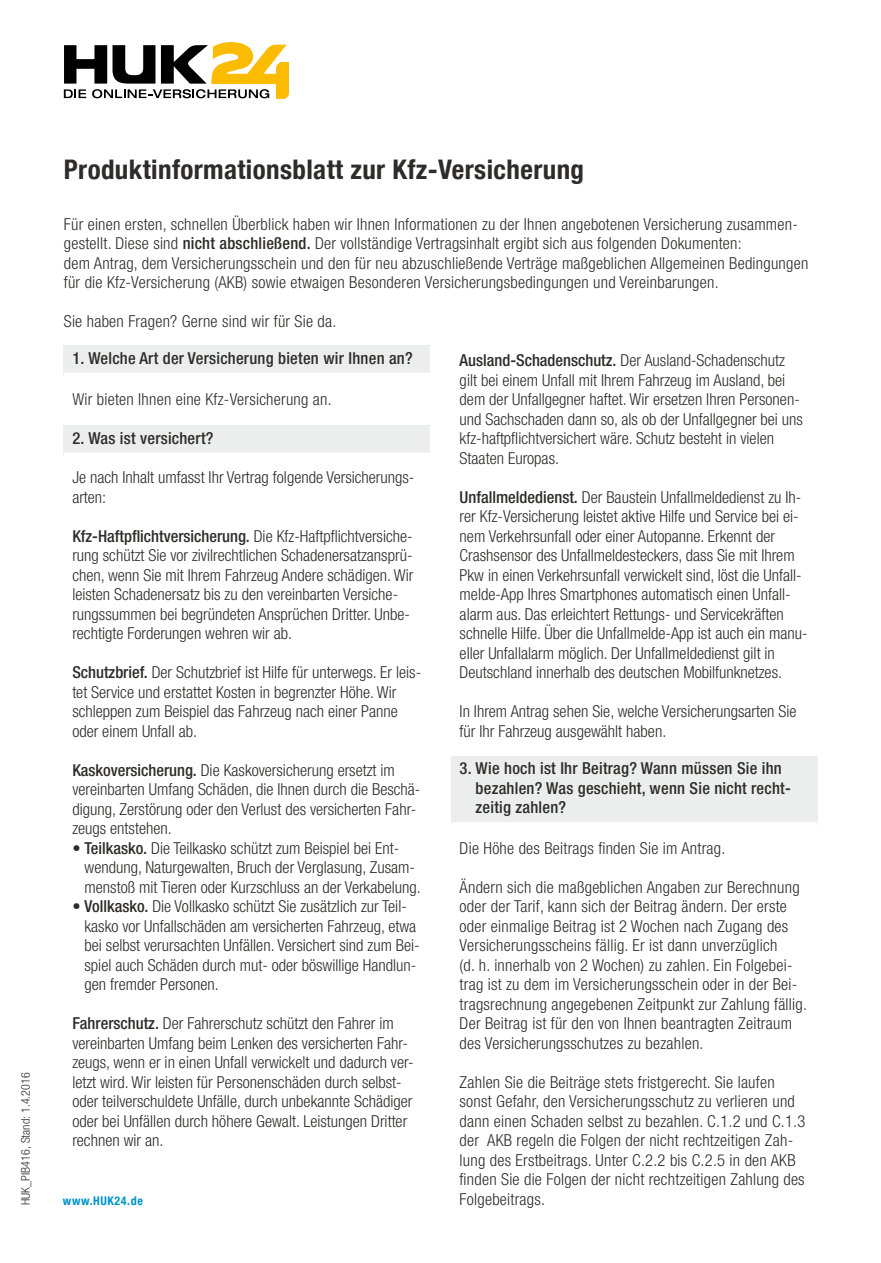
<style>
.page{position:relative;width:881px;height:1263px;background:#fff}
.page>*{position:absolute;margin:0;border:0;box-sizing:border-box;transform-origin:0 0}
.t1{font:700 condensed 27px "Helvetica Neue LT Com";letter-spacing:.015em;color:#2d2c2b}
.t2{font:300 condensed 16.5px/19.5px "Helvetica Neue LT Com";color:#2d2c2b}
.t3{font:500 condensed 16.5px/19.5px "Helvetica Neue LT Com";letter-spacing:.015em;color:#2d2c2b}
.t4{font:300 condensed 12px "Helvetica Neue LT Com";color:#2d2c2b}
.t5{font:700 condensed 12px "Helvetica Neue LT Com";letter-spacing:.05em;color:#0094ca}
.s1{font-weight:500}
</style>
<div class="page">
<div style="left:64px;top:346px;width:365px;height:29px;background:#eceded"></div>
<hr style="left:64px;top:373px;width:365px;height:3px;background:#fff">
<div style="left:64px;top:425px;width:365px;height:30px;background:#eceded"></div>
<hr style="left:64px;top:453px;width:365px;height:3px;background:#fff">
<div style="left:451px;top:756px;width:365px;height:68px;background:#eceded"></div>
<hr style="left:451px;top:822px;width:365px;height:3px;background:#fff">
<svg style="left:64px;top:43px;width:224px;height:56px"></svg>
<p class="t4" style="left:19px;top:1205px;width:134px;rotate:-90deg">HUK_PIB416, Stand: 1.4.2016</p>
<h1 class="t1" style="left:64px;top:153px;width:521px">Produktinformationsblatt zur Kfz-Versicherung</h1>
<p class="t2" style="left:64px;top:214px;width:745px">Für einen ersten, schnellen Überblick haben wir Ihnen Informationen zu der Ihnen angebotenen Versicherung zusammen&shy;gestellt. Diese sind <span class="s1">nicht abschließend.</span> Der vollständige Vertragsinhalt ergibt sich aus folgenden Dokumenten:<br>dem Antrag, dem Versicherungsschein und den für neu abzuschließende Verträge maßgeblichen Allgemeinen Bedingungen für die Kfz-Versicherung (AKB) sowie etwaigen Besonderen Versicherungsbedingungen und Vereinbarungen.</p>
<p class="t2" style="left:64px;top:311px;width:274px">Sie haben Fragen? Gerne sind wir für Sie da.</p>
<p class="t3" style="left:72px;top:348px;width:342px">1. Welche Art der Versicherung bieten wir Ihnen an?</p>
<p class="t2" style="left:72px;top:389px;width:261px">Wir bieten Ihnen eine Kfz-Versicherung an.</p>
<p class="t3" style="left:72px;top:428px;width:143px">2. Was ist versichert?</p>
<p class="t2" style="left:72px;top:467px;width:343px">Je nach Inhalt umfasst Ihr Vertrag folgende Versicherungs&shy;arten:</p>
<p class="t2" style="left:72px;top:526px;width:342px"><span class="s1">Kfz-Haftpflichtversicherung.</span> Die Kfz-Haftpflichtversiche&shy;rung schützt Sie vor zivilrechtlichen Schadenersatzansprü&shy;chen, wenn Sie mit Ihrem Fahrzeug Andere schädigen. Wir leisten Schadenersatz bis zu den vereinbarten Versiche&shy;rungssummen bei begründeten Ansprüchen Dritter. Unbe&shy;rechtigte Forderungen wehren wir ab.</p>
<p class="t2" style="left:72px;top:662px;width:350px"><span class="s1">Schutzbrief.</span> Der Schutzbrief ist Hilfe für unterwegs. Er leis&shy;tet Service und erstattet Kosten in begrenzter Höhe. Wir schleppen zum Beispiel das Fahrzeug nach einer Panne oder einem Unfall ab.</p>
<p class="t2" style="left:72px;top:760px;width:349px"><span class="s1">Kaskoversicherung.</span> Die Kaskoversicherung ersetzt im vereinbarten Umfang Schäden, die Ihnen durch die Beschä&shy;digung, Zerstörung oder den Verlust des versicherten Fahr&shy;zeugs entstehen.</p>
<p class="t2" style="left:84px;top:838px;width:337px;text-indent:-12px">• <span class="s1">Teilkasko.</span> Die Teilkasko schützt zum Beispiel bei Ent&shy;wendung, Naturgewalten, Bruch der Verglasung, Zusam&shy;menstoß mit Tieren oder Kurzschluss an der Verkabelung.</p>
<p class="t2" style="left:84px;top:896px;width:336px;text-indent:-12px">• <span class="s1">Vollkasko.</span> Die Vollkasko schützt Sie zusätzlich zur Teil&shy;kasko vor Unfallschäden am versicherten Fahrzeug, etwa bei selbst verursachten Unfällen. Versichert sind zum Bei&shy;spiel auch Schäden durch mut- oder böswillige Handlun&shy;gen fremder Personen.</p>
<p class="t2" style="left:72px;top:1013px;width:342px"><span class="s1">Fahrerschutz.</span> Der Fahrerschutz schützt den Fahrer im vereinbarten Umfang beim Lenken des versicherten Fahr&shy;zeugs, wenn er in einen Unfall verwickelt und dadurch ver&shy;letzt wird. Wir leisten für Personenschäden durch selbst&shy;oder teilverschuldete Unfälle, durch unbekannte Schädiger oder bei Unfällen durch höhere Gewalt. Leistungen Dritter rechnen wir an.</p>
<p class="t5" style="left:63px;top:1193px;width:81px">www.HUK24.de</p>
<p class="t2" style="left:459px;top:350px;width:345px"><span class="s1">Ausland-Schadenschutz.</span> Der Ausland-Schadenschutz gilt bei einem Unfall mit Ihrem Fahrzeug im Ausland, bei dem der Unfallgegner haftet. Wir ersetzen Ihren Personen&shy;und Sachschaden dann so, als ob der Unfallgegner bei uns kfz-haftpflichtversichert wäre. Schutz besteht in vielen Staaten Europas.</p>
<p class="t2" style="left:459px;top:487px;width:349px"><span class="s1">Unfallmeldedienst.</span> Der Baustein Unfallmeldedienst zu Ih&shy;rer Kfz-Versicherung leistet aktive Hilfe und Service bei ei&shy;nem Verkehrsunfall oder einer Autopanne. Erkennt der Crashsensor des Unfallmeldesteckers, dass Sie mit Ihrem Pkw in einen Verkehrsunfall verwickelt sind, löst die Unfall&shy;melde-App Ihres Smartphones automatisch einen Unfall&shy;alarm aus. Das erleichtert Rettungs- und Servicekräften schnelle Hilfe. Über die Unfallmelde-App ist auch ein manu&shy;eller Unfallalarm möglich. Der Unfallmeldedienst gilt in Deutschland innerhalb des deutschen Mobilfunknetzes.</p>
<p class="t2" style="left:459px;top:701px;width:338px">In Ihrem Antrag sehen Sie, welche Versicherungsarten Sie für Ihr Fahrzeug ausgewählt haben.</p>
<p class="t3" style="left:475px;top:759px;width:316px;text-indent:-16px">3. Wie hoch ist Ihr Beitrag? Wann müssen Sie ihn bezahlen? Was geschieht, wenn Sie nicht recht&shy;zeitig zahlen?</p>
<p class="t2" style="left:459px;top:838px;width:267px">Die Höhe des Beitrags finden Sie im Antrag.</p>
<p class="t2" style="left:459px;top:877px;width:349px">Ändern sich die maßgeblichen Angaben zur Berechnung oder der Tarif, kann sich der Beitrag ändern. Der erste oder einmalige Beitrag ist 2 Wochen nach Zugang des Versicherungsscheins fällig. Er ist dann unverzüglich<br>(d. h. innerhalb von 2 Wochen) zu zahlen. Ein Folgebei&shy;trag ist zu dem im Versicherungsschein oder in der Bei&shy;tragsrechnung angegebenen Zeitpunkt zur Zahlung fällig.<br>Der Beitrag ist für den von Ihnen beantragten Zeitraum des Versicherungsschutzes zu bezahlen.</p>
<p class="t2" style="left:459px;top:1072px;width:347px">Zahlen Sie die Beiträge stets fristgerecht. Sie laufen sonst Gefahr, den Versicherungsschutz zu verlieren und dann einen Schaden selbst zu bezahlen. C.1.2 und C.1.3 der AKB regeln die Folgen der nicht rechtzeitigen Zah&shy;lung des Erstbeitrags. Unter C.2.2 bis C.2.5 in den AKB finden Sie die Folgen der nicht rechtzeitigen Zahlung des</p>
<p class="t2" style="left:459px;top:1189px;width:87px">Folgebeitrags.</p>
</div>
